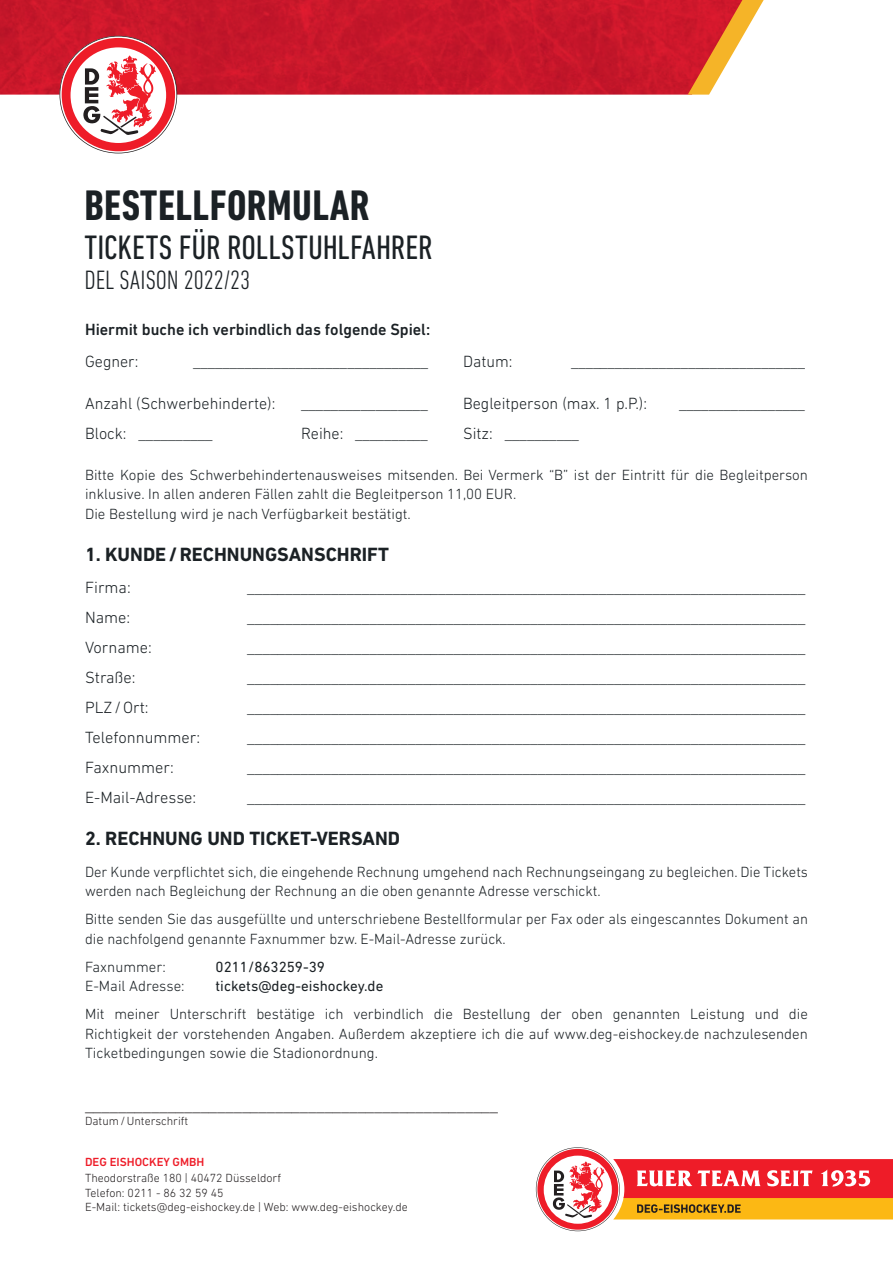
<style>
.page{position:relative;width:893px;height:1263px;background:#fff}
.page>*{position:absolute;margin:0;border:0;box-sizing:border-box;transform-origin:0 0}
.t1{font:700 condensed 43.5px "DIN Next LT Pro";letter-spacing:.01em;color:#1b2125}
.t2{font:condensed 34.5px "DIN Next LT Pro";letter-spacing:.005em;color:#1b2125}
.t3{font:300 condensed 27px "DIN Next LT Pro";color:#1b2125}
.t4{font:700 19.5px "DIN Next LT Pro";color:#1b2125}
.t5{font:300 18px "DIN Next LT Pro";color:#231f20}
.t6{font:300 16.5px "DIN Next LT Pro";color:#1b2125}
.t7{font:500 16.5px "DIN Next LT Pro";color:#1b2125}
.t8{font:300 16.5px "DIN Next LT Pro";color:#1b2125;scale:.96 1}
.t9{font:300 15px/19.5px "DIN Next LT Pro";color:#1b2125}
.t10{font:15px "DIN Next LT Pro";color:#1b2125}
.t11{font:300 12px/14.4px "DIN Next LT Pro";color:#231f20}
.t12{font:500 12px "DIN Next LT Pro";color:#ee1c28}
</style>
<div class="page">
<img style="left:0;top:0;width:688px;height:95px">
<svg style="left:60px;top:36px;width:117px;height:117px"></svg>
<svg style="left:688px;top:0;width:76px;height:95px"></svg>
<svg style="left:536px;top:1147px;width:357px;height:84px"></svg>
<h1 class="t1" style="left:84px;top:181px;width:287px">BESTELLFORMULAR</h1>
<h2 class="t2" style="left:84px;top:228px;width:350px">TICKETS FÜR ROLLSTUHLFAHRER</h2>
<h3 class="t3" style="left:84px;top:264px;width:167px">DEL SAISON 2022/23</h3>
<p class="t7" style="left:85px;top:319px;width:347px">Hiermit buche ich verbindlich das folgende Spiel:</p>
<p class="t6" style="left:85px;top:352px;width:55px">Gegner:</p>
<p class="t6" style="left:193px;top:352px;width:237px">________________________________</p>
<p class="t6" style="left:85px;top:394px;width:192px">Anzahl (Schwerbehinderte):</p>
<p class="t6" style="left:301px;top:394px;width:128px">_________________</p>
<p class="t6" style="left:463px;top:352px;width:51px">Datum:</p>
<p class="t8" style="left:571px;top:352px;width:245px">________________________________</p>
<p class="t6" style="left:463px;top:394px;width:185px">Begleitperson (max. 1 p.P.):</p>
<p class="t6" style="left:679px;top:394px;width:127px">_________________</p>
<p class="t6" style="left:85px;top:424px;width:129px">Block: __________</p>
<p class="t6" style="left:301px;top:424px;width:128px">Reihe: __________</p>
<p class="t6" style="left:463px;top:424px;width:117px">Sitz: __________</p>
<p class="t9" style="left:85px;top:464px;width:724px">Bitte Kopie des Schwerbehindertenausweises mitsenden. Bei Vermerk “B” ist der Eintritt für die Begleitperson inklusive. In allen anderen Fällen zahlt die Begleitperson 11,00 EUR.<br>Die Bestellung wird je nach Verfügbarkeit bestätigt.</p>
<p class="t4" style="left:85px;top:543px;width:305px">1. KUNDE/RECHNUNGSANSCHRIFT</p>
<p class="t6" style="left:85px;top:578px;width:47px">Firma:</p>
<p class="t6" style="left:247px;top:578px;width:560px">_________________________________________________________________________</p>
<p class="t6" style="left:85px;top:608px;width:47px">Name:</p>
<p class="t6" style="left:247px;top:608px;width:560px">_________________________________________________________________________</p>
<p class="t6" style="left:85px;top:638px;width:68px">Vorname:</p>
<p class="t6" style="left:247px;top:638px;width:560px">_________________________________________________________________________</p>
<p class="t6" style="left:85px;top:668px;width:52px">Straße:</p>
<p class="t6" style="left:247px;top:668px;width:560px">_________________________________________________________________________</p>
<p class="t6" style="left:85px;top:698px;width:65px">PLZ/Ort:</p>
<p class="t6" style="left:247px;top:698px;width:560px">_________________________________________________________________________</p>
<p class="t6" style="left:85px;top:728px;width:117px">Telefonnummer:</p>
<p class="t6" style="left:247px;top:728px;width:560px">_________________________________________________________________________</p>
<p class="t6" style="left:85px;top:758px;width:90px">Faxnummer:</p>
<p class="t6" style="left:247px;top:758px;width:560px">_________________________________________________________________________</p>
<p class="t6" style="left:85px;top:788px;width:113px">E-Mail-Adresse:</p>
<p class="t6" style="left:247px;top:788px;width:560px">_________________________________________________________________________</p>
<p class="t4" style="left:85px;top:826px;width:317px">2. RECHNUNG UND TICKET-VERSAND</p>
<p class="t9" style="left:85px;top:862px;width:724px">Der Kunde verpflichtet sich, die eingehende Rechnung umgehend nach Rechnungseingang zu begleichen. Die Tickets werden nach Begleichung der Rechnung an die oben genannte Adresse verschickt.</p>
<p class="t9" style="left:85px;top:909px;width:724px">Bitte senden Sie das ausgefüllte und unterschriebene Bestellformular per Fax oder als eingescanntes Dokument an die nachfolgend genannte Faxnummer bzw. E-Mail-Adresse zurück.</p>
<p class="t9" style="left:85px;top:957px;width:82px">Faxnummer:</p>
<p class="t10" style="left:216px;top:958px;width:111px">0211/863259-39</p>
<p class="t9" style="left:85px;top:976px;width:101px">E-Mail Adresse:</p>
<p class="t10" style="left:216px;top:977px;width:169px">tickets@deg-eishockey.de</p>
<p class="t9" style="left:85px;top:1004px;width:724px;text-align:justify">Mit meiner Unterschrift bestätige ich verbindlich die Bestellung der oben genannten Leistung und die Richtigkeit der vorstehenden Angaben. Außerdem akzeptiere ich die auf www.deg-eishockey.de nachzulesenden Ticketbedingungen sowie die Stadionordnung.</p>
<p class="t5" style="left:85px;top:1094px;width:415px">__________________________________________________</p>
<p class="t11" style="left:85px;top:1114px;width:105px">Datum/Unterschrift</p>
<p class="t12" style="left:85px;top:1155px;width:121px">DEG EISHOCKEY GMBH</p>
<p class="t11" style="left:85px;top:1171px;width:324px">Theodorstraße 180 | 40472 Düsseldorf<br>Telefon: 0211 - 86 32 59 45<br>E-Mail: tickets@deg-eishockey.de | Web: www.deg-eishockey.de</p>
</div>
